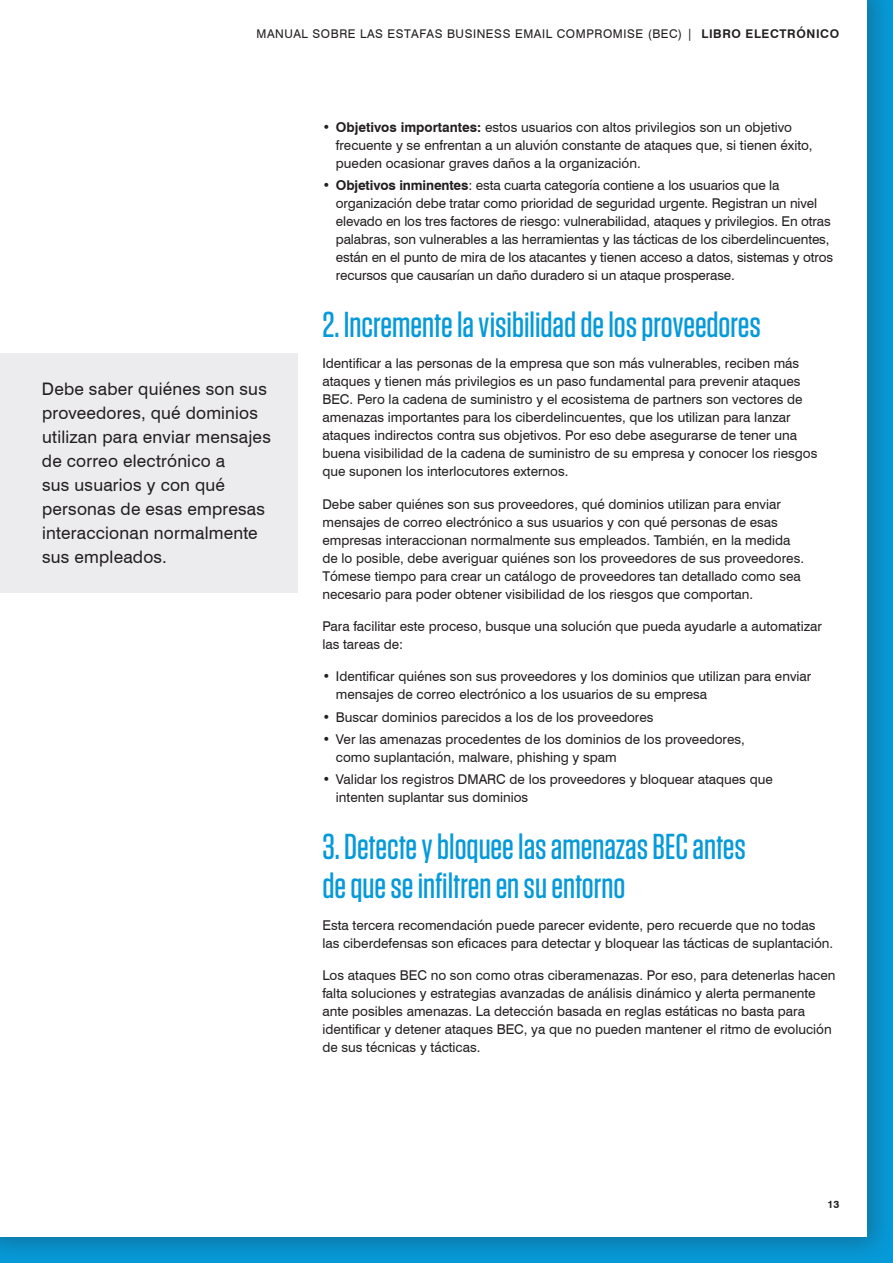
<style>
.page{position:relative;width:893px;height:1263px;background:#fff}
.page>*{position:absolute;margin:0;border:0;box-sizing:border-box;transform-origin:0 0}
.t1{font:500 36px/39px "Tungsten";color:#069ad9}
.t2{font:17.25px/24px "Swiss 721 BT";letter-spacing:.01em;color:#231f20}
.t3{font:13.5px/18px "Swiss 721 BT";color:#231f20}
.t4{font:12px "Swiss 721 BT";letter-spacing:.05em;color:#231f20}
.t5{font:700 10.5px "Swiss 721 BT";color:#231f20}
.s1{font-weight:700}
</style>
<div class="page">
<div style="left:0;top:0;width:893px;height:1263px;background:#231f20;opacity:.3"></div>
<div style="left:0;top:0;width:866px;height:1236px;background:#fff"></div>
<div style="left:0;top:353px;width:298px;height:239px;background:#ececee"></div>
<p class="t4" style="left:256px;top:26px;width:584px">MANUAL SOBRE LAS ESTAFAS BUSINESS EMAIL COMPROMISE (BEC) | <span class="s1">LIBRO ELECTRÓNICO</span></p>
<p class="t2" style="left:42px;top:377px;width:230px">Debe saber quiénes son sus proveedores, qué dominios utilizan para enviar mensajes de correo electrónico a<br>sus usuarios y con qué personas de esas empresas interaccionan normalmente sus empleados.</p>
<p class="t3" style="left:336px;top:118px;width:478px;text-indent:-14px"><span class="s1">• Objetivos importantes:</span> estos usuarios con altos privilegios son un objetivo frecuente y se enfrentan a un aluvión constante de ataques que, si tienen éxito, pueden ocasionar graves daños a la organización.</p>
<p class="t3" style="left:336px;top:176px;width:499px;text-indent:-13px"><span class="s1">• Objetivos inminentes</span>: esta cuarta categoría contiene a los usuarios que la organización debe tratar como prioridad de seguridad urgente. Registran un nivel elevado en los tres factores de riesgo: vulnerabilidad, ataques y privilegios. En otras palabras, son vulnerables a las herramientas y las tácticas de los ciberdelincuentes, están en el punto de mira de los atacantes y tienen acceso a datos, sistemas y otros recursos que causarían un daño duradero si un ataque prosperase.</p>
<h1 class="t1" style="left:322px;top:305px;width:440px">2. Incremente la visibilidad de los proveedores</h1>
<p class="t3" style="left:322px;top:354px;width:496px">Identificar a las personas de la empresa que son más vulnerables, reciben más ataques y tienen más privilegios es un paso fundamental para prevenir ataques BEC. Pero la cadena de suministro y el ecosistema de partners son vectores de amenazas importantes para los ciberdelincuentes, que los utilizan para lanzar ataques indirectos contra sus objetivos. Por eso debe asegurarse de tener una buena visibilidad de la cadena de suministro de su empresa y conocer los riesgos que suponen los interlocutores externos.</p>
<p class="t3" style="left:322px;top:495px;width:483px">Debe saber quiénes son sus proveedores, qué dominios utilizan para enviar mensajes de correo electrónico a sus usuarios y con qué personas de esas empresas interaccionan normalmente sus empleados. También, en la medida de lo posible, debe averiguar quiénes son los proveedores de sus proveedores.<br>Tómese tiempo para crear un catálogo de proveedores tan detallado como sea necesario para poder obtener visibilidad de los riesgos que comportan.</p>
<p class="t3" style="left:322px;top:617px;width:501px">Para facilitar este proceso, busque una solución que pueda ayudarle a automatizar las tareas de:</p>
<p class="t3" style="left:336px;top:667px;width:477px;text-indent:-14px">• Identificar quiénes son sus proveedores y los dominios que utilizan para enviar mensajes de correo electrónico a los usuarios de su empresa</p>
<p class="t3" style="left:322px;top:708px;width:333px">• Buscar dominios parecidos a los de los proveedores</p>
<p class="t3" style="left:336px;top:730px;width:410px;text-indent:-14px">• Ver las amenazas procedentes de los dominios de los proveedores, como suplantación, malware, phishing y spam</p>
<p class="t3" style="left:336px;top:770px;width:438px;text-indent:-14px">• Validar los registros DMARC de los proveedores y bloquear ataques que intenten suplantar sus dominios</p>
<h1 class="t1" style="left:322px;top:827px;width:425px">3. Detecte y bloquee las amenazas BEC antes de que se infiltren en su entorno</h1>
<p class="t3" style="left:322px;top:916px;width:512px">Esta tercera recomendación puede parecer evidente, pero recuerde que no todas las ciberdefensas son eficaces para detectar y bloquear las tácticas de suplantación.</p>
<p class="t3" style="left:322px;top:966px;width:514px">Los ataques BEC no son como otras ciberamenazas. Por eso, para detenerlas hacen falta soluciones y estrategias avanzadas de análisis dinámico y alerta permanente ante posibles amenazas. La detección basada en reglas estáticas no basta para identificar y detener ataques BEC, ya que no pueden mantener el ritmo de evolución de sus técnicas y tácticas.</p>
<p class="t5" style="left:827px;top:1197px;width:13px">13</p>
</div>
